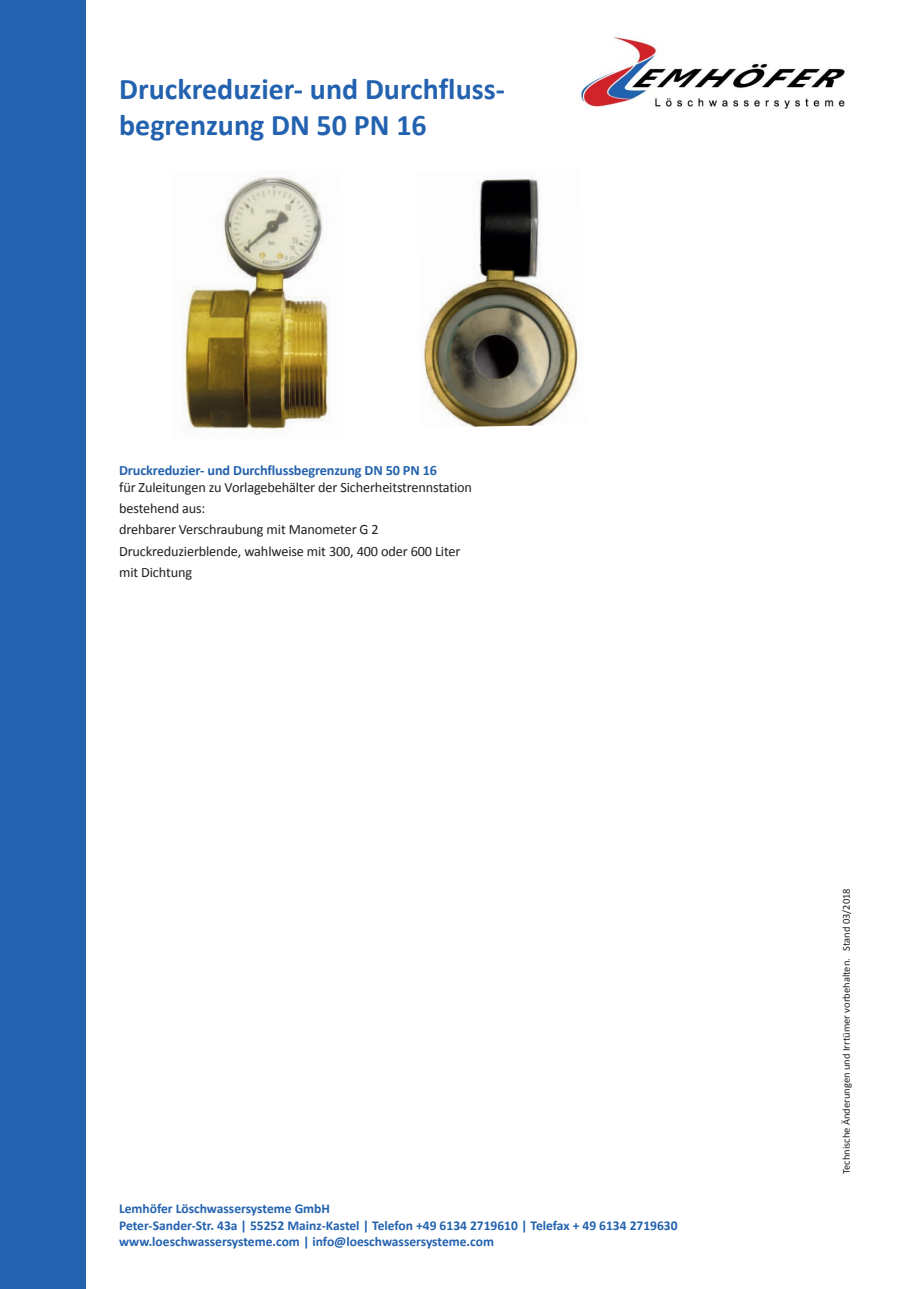
<style>
.page{position:relative;width:919px;height:1289px;background:#fff}
.page>*{position:absolute;margin:0;border:0;box-sizing:border-box;transform-origin:0 0}
.t1{font:700 30px/36px "Calibri";color:#2362af}
.t2{font:14.25px "Calibri";letter-spacing:-.01em;color:#231f20}
.t3{font:700 14.25px "Calibri";letter-spacing:-.01em;color:#2362af}
.t4{font:700 13.5px "Calibri";color:#2362af}
.t5{font:10.5px "Calibri";color:#231f20}
</style>
<div class="page">
<div style="left:0;top:0;width:85px;height:1288px;background:#2362af"></div>
<img style="left:581px;top:36px;width:264px;height:73px">
<img style="left:423px;top:178px;width:156px;height:249px">
<img style="left:184px;top:176px;width:146px;height:257px">
<p class="t1" style="left:119px;top:71px;width:387px">Druckreduzier- und Durchfluss&shy;begrenzung DN 50 PN 16</p>
<p class="t3" style="left:119px;top:461px;width:319px">Druckreduzier- und Durchflussbegrenzung DN 50 PN 16</p>
<p class="t2" style="left:119px;top:478px;width:354px">für Zuleitungen zu Vorlagebehälter der Sicherheitstrennstation</p>
<p class="t2" style="left:119px;top:499px;width:88px">bestehend aus:</p>
<p class="t2" style="left:119px;top:520px;width:261px">drehbarer Verschraubung mit Manometer G 2</p>
<p class="t2" style="left:119px;top:542px;width:343px">Druckreduzierblende, wahlweise mit 300, 400 oder 600 Liter</p>
<p class="t2" style="left:119px;top:563px;width:74px">mit Dichtung</p>
<p class="t4" style="left:119px;top:1200px;width:212px">Lemhöfer Löschwassersysteme GmbH</p>
<p class="t4" style="left:119px;top:1216px;width:560px">Peter-Sander-Str. 43a | 55252 Mainz-Kastel | Telefon +49 6134 2719610 | Telefax + 49 6134 2719630</p>
<p class="t4" style="left:119px;top:1233px;width:376px">www.loeschwassersysteme.com | info@loeschwassersysteme.com</p>
<p class="t5" style="left:839px;top:1174px;width:287px;rotate:-90deg">Technische Änderungen und Irrtümer vorbehalten. Stand 03/2018</p>
</div>
